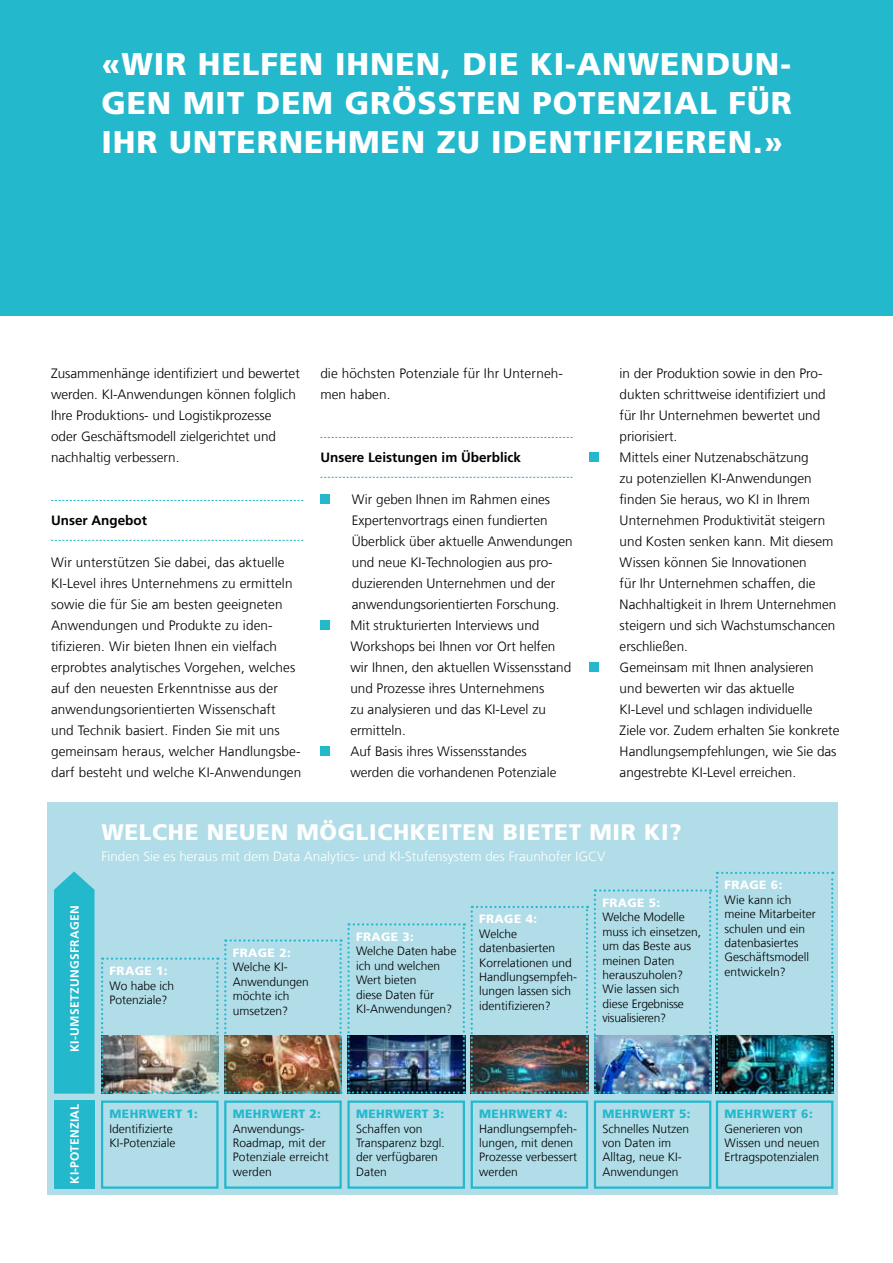
<style>
.page{position:relative;width:893px;height:1263px;background:#fff}
.page>*{position:absolute;margin:0;border:0;box-sizing:border-box;transform-origin:0 0}
.t1{font:900 31.5px/39px "Frutiger LT Com";letter-spacing:.03em;color:#fff;text-align:justify}
.t2{font:900 22.5px "Frutiger LT Com";letter-spacing:.03em;color:#fff}
.t3{font:300 13.5px/21px "Frutiger LT Com";color:#000}
.t4{font:300 13.5px "Frutiger LT Com";color:#fff}
.t5{font:700 13.5px "Frutiger LT Com";color:#000}
.t6{font:300 12px/14.4px "Frutiger LT Com";color:#000}
.t7{font:900 12px "Frutiger LT Com";letter-spacing:.03em;color:#24b8cd}
.t8{font:900 12px "Frutiger LT Com";letter-spacing:.03em;color:#fff}
.t9{font:700 12px "Frutiger LT Com";letter-spacing:.03em;color:#fff}
.t10{font:700 12px "Frutiger LT Com";letter-spacing:.01em;color:#fff}
</style>
<div class="page">
<div style="left:47px;top:802px;width:791px;height:392px;background:#b0dde8"></div>
<div style="left:0;top:0;width:893px;height:315px;background:#24b8cd"></div>
<svg style="left:51px;top:500px;width:252px;height:1px"></svg>
<svg style="left:51px;top:540px;width:252px;height:1px"></svg>
<div style="left:590px;top:453px;width:9px;height:9px;background:#24b8cd"></div>
<div style="left:590px;top:663px;width:9px;height:9px;background:#24b8cd"></div>
<svg style="left:320px;top:437px;width:253px;height:1px"></svg>
<svg style="left:320px;top:477px;width:253px;height:1px"></svg>
<div style="left:320px;top:495px;width:10px;height:9px;background:#24b8cd"></div>
<div style="left:320px;top:621px;width:10px;height:9px;background:#24b8cd"></div>
<div style="left:320px;top:747px;width:10px;height:9px;background:#24b8cd"></div>
<div style="left:54px;top:1100px;width:40px;height:89px;background:#24b8cd"></div>
<div style="left:54px;top:871px;width:40px;height:223px;background:#24b8cd"></div>
<div style="left:101px;top:1100px;width:118px;height:89px;border:2px solid #24b8cd"></div>
<div style="left:224px;top:1100px;width:118px;height:89px;border:2px solid #24b8cd"></div>
<div style="left:347px;top:1100px;width:118px;height:89px;border:2px solid #24b8cd"></div>
<div style="left:471px;top:1100px;width:117px;height:89px;border:2px solid #24b8cd"></div>
<div style="left:594px;top:1100px;width:117px;height:89px;border:2px solid #24b8cd"></div>
<img style="left:101px;top:923px;width:364px;height:171px">
<img style="left:471px;top:906px;width:117px;height:188px">
<div style="left:716px;top:1100px;width:117px;height:89px;border:2px solid #24b8cd"></div>
<img style="left:594px;top:872px;width:239px;height:222px">
<h1 class="t1" style="left:101px;top:45px;width:692px">«WIR HELFEN IHNEN, DIE KI-ANWENDUN-GEN MIT DEM GRÖSSTEN POTENZIAL FÜR IHR UNTERNEHMEN ZU IDENTIFIZIEREN.»</h1>
<p class="t3" style="left:51px;top:363px;width:250px">Zusammenhänge identifiziert und bewertet werden. KI-Anwendungen können folglich Ihre Produktions- und Logistikprozesse oder Geschäftsmodell zielgerichtet und nachhaltig verbessern.</p>
<p class="t5" style="left:51px;top:512px;width:97px">Unser Angebot</p>
<p class="t3" style="left:51px;top:552px;width:252px">Wir unterstützen Sie dabei, das aktuelle KI-Level ihres Unternehmens zu ermitteln sowie die für Sie am besten geeigneten Anwendungen und Produkte zu iden&shy;tifizieren. Wir bieten Ihnen ein vielfach erprobtes analytisches Vorgehen, welches auf den neuesten Erkenntnisse aus der anwendungsorientierten Wissenschaft und Technik basiert. Finden Sie mit uns gemeinsam heraus, welcher Handlungsbe&shy;darf besteht und welche KI-Anwendungen</p>
<p class="t3" style="left:320px;top:363px;width:244px">die höchsten Potenziale für Ihr Unterneh&shy;men haben.</p>
<p class="t5" style="left:320px;top:449px;width:202px">Unsere Leistungen im Überblick</p>
<p class="t3" style="left:350px;top:489px;width:224px">Wir geben Ihnen im Rahmen eines Expertenvortrags einen fundierten Überblick über aktuelle Anwendungen und neue KI-Technologien aus pro&shy;duzierenden Unternehmen und der anwendungsorientierten Forschung.<br>Mit strukturierten Interviews und Workshops bei Ihnen vor Ort helfen wir Ihnen, den aktuellen Wissensstand und Prozesse ihres Unternehmens<br>zu analysieren und das KI-Level zu ermitteln.<br>Auf Basis ihres Wissensstandes werden die vorhandenen Potenziale</p>
<p class="t3" style="left:620px;top:363px;width:221px">in der Produktion sowie in den Pro&shy;dukten schrittweise identifiziert und für Ihr Unternehmen bewertet und priorisiert.<br>Mittels einer Nutzenabschätzung<br>zu potenziellen KI-Anwendungen finden Sie heraus, wo KI in Ihrem<br>Unternehmen Produktivität steigern und Kosten senken kann. Mit diesem<br>Wissen können Sie Innovationen<br>für Ihr Unternehmen schaffen, die<br>Nachhaltigkeit in Ihrem Unternehmen steigern und sich Wachstumschancen erschließen.<br>Gemeinsam mit Ihnen analysieren und bewerten wir das aktuelle<br>KI-Level und schlagen individuelle<br>Ziele vor. Zudem erhalten Sie konkrete<br>Handlungsempfehlungen, wie Sie das angestrebte KI-Level erreichen.</p>
<p class="t9" style="left:68px;top:1052px;width:149px;rotate:-90deg">KI-UMSETZUNGSFRAGEN</p>
<p class="t10" style="left:68px;top:1183px;width:81px;rotate:-90deg">KI-POTENZIAL</p>
<h2 class="t2" style="left:101px;top:819px;width:582px">WELCHE NEUEN MÖGLICHKEITEN BIETET MIR KI?</h2>
<p class="t4" style="left:101px;top:848px;width:506px">Finden Sie es heraus mit dem Data Analytics- und KI-Stufensystem des Fraunhofer IGCV</p>
<p class="t8" style="left:110px;top:964px;width:59px">FRAGE 1:</p>
<p class="t6" style="left:110px;top:978px;width:66px">Wo habe ich<br>Potenziale?</p>
<p class="t7" style="left:110px;top:1107px;width:90px">MEHRWERT 1:</p>
<p class="t6" style="left:110px;top:1121px;width:67px">Identifizierte<br>KI-Potenziale</p>
<p class="t8" style="left:233px;top:946px;width:59px">FRAGE 2:</p>
<p class="t6" style="left:233px;top:960px;width:78px">Welche KI-<br>Anwendungen möchte ich umsetzen?</p>
<p class="t8" style="left:356px;top:929px;width:59px">FRAGE 3:</p>
<p class="t6" style="left:356px;top:944px;width:102px">Welche Daten habe ich und welchen<br>Wert bieten<br>diese Daten für<br>KI-Anwendungen?</p>
<p class="t8" style="left:479px;top:912px;width:59px">FRAGE 4:</p>
<p class="t6" style="left:479px;top:926px;width:100px">Welche datenbasierten<br>Korrelationen und<br>Handlungsempfeh&shy;lungen lassen sich identifizieren?</p>
<p class="t8" style="left:602px;top:896px;width:59px">FRAGE 5:</p>
<p class="t6" style="left:602px;top:910px;width:100px">Welche Modelle muss ich einsetzen, um das Beste aus meinen Daten herauszuholen?<br>Wie lassen sich diese Ergebnisse visualisieren?</p>
<p class="t7" style="left:233px;top:1107px;width:90px">MEHRWERT 2:</p>
<p class="t6" style="left:233px;top:1121px;width:97px">Anwendungs-<br>Roadmap, mit der<br>Potenziale erreicht werden</p>
<p class="t7" style="left:356px;top:1107px;width:90px">MEHRWERT 3:</p>
<p class="t6" style="left:356px;top:1121px;width:90px">Schaffen von<br>Transparenz bzgl. der verfügbaren<br>Daten</p>
<p class="t7" style="left:479px;top:1107px;width:90px">MEHRWERT 4:</p>
<p class="t6" style="left:479px;top:1121px;width:100px">Handlungsempfeh&shy;lungen, mit denen<br>Prozesse verbessert werden</p>
<p class="t7" style="left:602px;top:1107px;width:90px">MEHRWERT 5:</p>
<p class="t6" style="left:602px;top:1121px;width:88px">Schnelles Nutzen von Daten im<br>Alltag, neue KI-<br>Anwendungen</p>
<p class="t8" style="left:724px;top:878px;width:59px">FRAGE 6:</p>
<p class="t6" style="left:724px;top:892px;width:93px">Wie kann ich meine Mitarbeiter schulen und ein datenbasiertes<br>Geschäftsmodell entwickeln?</p>
<p class="t7" style="left:724px;top:1107px;width:90px">MEHRWERT 6:</p>
<p class="t6" style="left:724px;top:1121px;width:96px">Generieren von<br>Wissen und neuen<br>Ertragspotenzialen</p>
</div>
